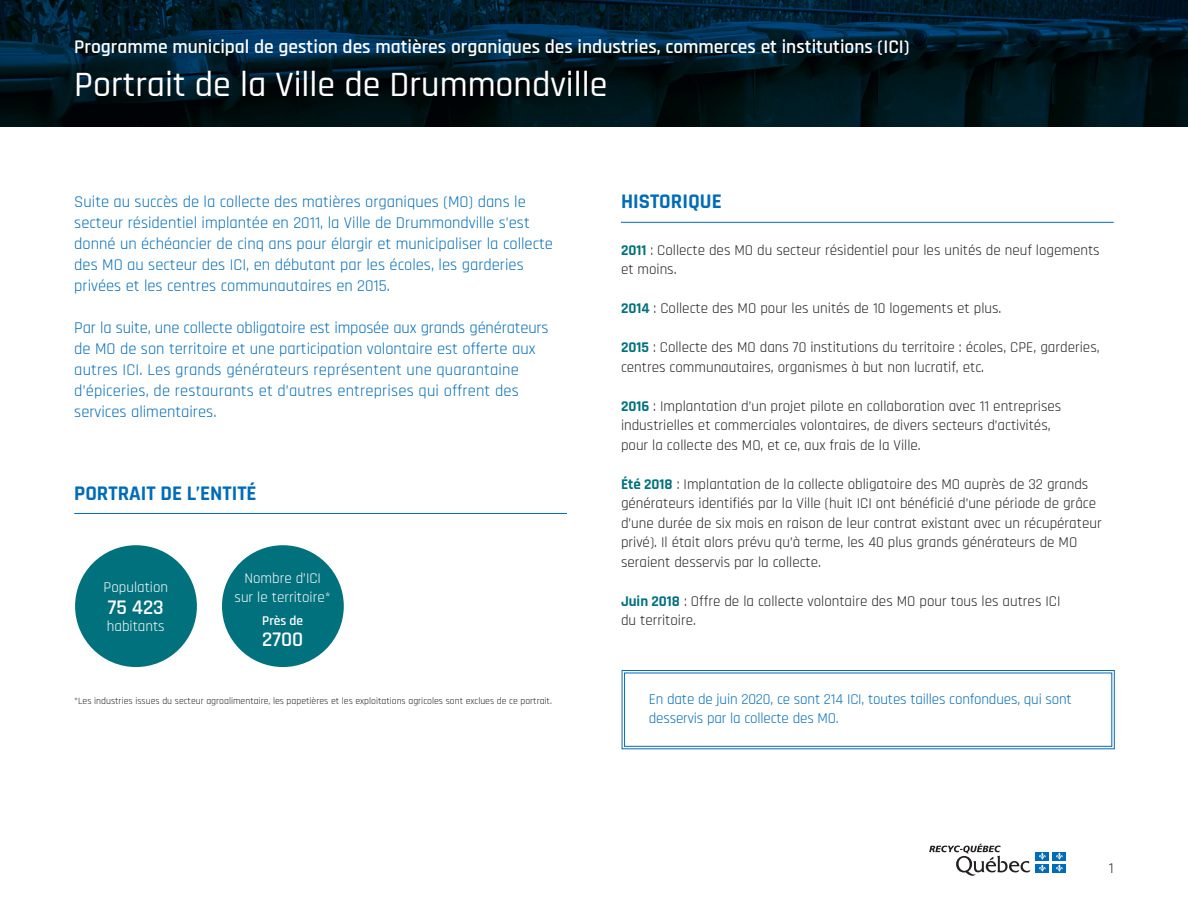
<style>
.page{position:relative;width:1188px;height:918px;background:#fff}
.page>*{position:absolute;margin:0;border:0;box-sizing:border-box;transform-origin:0 0}
.t1{font:500 36px "Rajdhani";color:#fff}
.t2{font:700 21px "Rajdhani";color:#006cb7}
.t3{font:600 21px "Rajdhani";color:#fff}
.t4{font:600 19.5px "Rajdhani";color:#fff}
.t5{font:16.5px/21px "Rajdhani";color:#006cb7}
.t6{font:15px/19.5px "Rajdhani";color:#231f20}
.t7{font:15px/19.5px "Rajdhani";letter-spacing:-.01em;color:#006cb7}
.t8{font:15px/19.5px "Rajdhani";color:#fff;text-align:center}
.t9{font:600 13.5px "Rajdhani";color:#fff}
.t10{font:9.75px "Rajdhani";color:#231f20}
.s1{font-weight:700;color:#00717d}
</style>
<div class="page">
<div style="left:1036px;top:852px;width:13px;height:8px;background:#006cb7"></div>
<div style="left:1053px;top:852px;width:13px;height:8px;background:#006cb7"></div>
<div style="left:1036px;top:864px;width:13px;height:8px;background:#006cb7"></div>
<svg style="left:1039px;top:852px;width:7px;height:20px"></svg>
<div style="left:1053px;top:864px;width:13px;height:8px;background:#006cb7"></div>
<svg style="left:1056px;top:852px;width:7px;height:20px"></svg>
<svg style="left:929px;top:844px;width:102px;height:32px"></svg>
<hr style="left:74px;top:513px;width:493px;height:1px;background:#006cb7">
<hr style="left:621px;top:222px;width:493px;height:1px;background:#006cb7">
<svg style="left:0;top:0;width:1188px;height:126px;background:#001925"></svg>
<div style="left:75px;top:545px;width:122px;height:122px;background:#00717d;border-radius:50%"></div>
<div style="left:222px;top:545px;width:122px;height:122px;background:#00717d;border-radius:50%"></div>
<svg style="left:622px;top:670px;width:493px;height:79px"></svg>
<div style="left:624px;top:673px;width:488px;height:74px;border:1px solid #006cb7"></div>
<p class="t4" style="left:74px;top:35px;width:837px">Programme municipal de gestion des matières organiques des industries, commerces et institutions (ICI)</p>
<p class="t1" style="left:74px;top:64px;width:535px">Portrait de la Ville de Drummondville</p>
<p class="t5" style="left:74px;top:192px;width:480px">Suite au succès de la collecte des matières organiques (MO) dans le secteur résidentiel implantée en 2011, la Ville de Drummondville s’est donné un échéancier de cinq ans pour élargir et municipaliser la collecte des MO au secteur des ICI, en débutant par les écoles, les garderies privées et les centres communautaires en 2015.</p>
<p class="t5" style="left:74px;top:318px;width:476px">Par la suite, une collecte obligatoire est imposée aux grands générateurs de MO de son territoire et une participation volontaire est offerte aux autres ICI. Les grands générateurs représentent une quarantaine d’épiceries, de restaurants et d’autres entreprises qui offrent des services alimentaires.</p>
<h3 class="t2" style="left:74px;top:480px;width:184px">PORTRAIT DE L’ENTITÉ</h3>
<p class="t8" style="left:104px;top:578px;width:66px">Population</p>
<p class="t3" style="left:108px;top:595px;width:58px">75 423</p>
<p class="t8" style="left:107px;top:617px;width:59px">habitants</p>
<p class="t8" style="left:235px;top:569px;width:98px">Nombre d’ICI sur le territoire*</p>
<p class="t9" style="left:262px;top:613px;width:43px">Près de</p>
<p class="t3" style="left:262px;top:627px;width:43px">2700</p>
<p class="t10" style="left:74px;top:696px;width:479px">*Les industries issues du secteur agroalimentaire, les papetières et les exploitations agricoles sont exclues de ce portrait.</p>
<h3 class="t2" style="left:621px;top:189px;width:102px">HISTORIQUE</h3>
<p class="t6" style="left:621px;top:241px;width:480px"><span class="s1">2011</span> : Collecte des MO du secteur résidentiel pour les unités de neuf logements et moins.</p>
<p class="t6" style="left:621px;top:299px;width:382px"><span class="s1">2014</span> : Collecte des MO pour les unités de 10 logements et plus.</p>
<p class="t6" style="left:621px;top:338px;width:480px"><span class="s1">2015</span> : Collecte des MO dans 70 institutions du territoire : écoles, CPE, garderies, centres communautaires, organismes à but non lucratif, etc.</p>
<p class="t6" style="left:621px;top:397px;width:442px"><span class="s1">2016</span> : Implantation d’un projet pilote en collaboration avec 11 entreprises industrielles et commerciales volontaires, de divers secteurs d’activités, pour la collecte des MO, et ce, aux frais de la Ville.</p>
<p class="t6" style="left:621px;top:475px;width:482px"><span class="s1">Été 2018</span> : Implantation de la collecte obligatoire des MO auprès de 32 grands générateurs identifiés par la Ville (huit ICI ont bénéficié d’une période de grâce d’une durée de six mois en raison de leur contrat existant avec un récupérateur privé). Il était alors prévu qu’à terme, les 40 plus grands générateurs de MO seraient desservis par la collecte.</p>
<p class="t6" style="left:621px;top:592px;width:441px"><span class="s1">Juin 2018</span> : Offre de la collecte volontaire des MO pour tous les autres ICI du territoire.</p>
<p class="t7" style="left:649px;top:690px;width:425px">En date de juin 2020, ce sont 214 ICI, toutes tailles confondues, qui sont desservis par la collecte des MO.</p>
<p class="t6" style="left:1109px;top:859px;width:6px">1</p>
</div>
